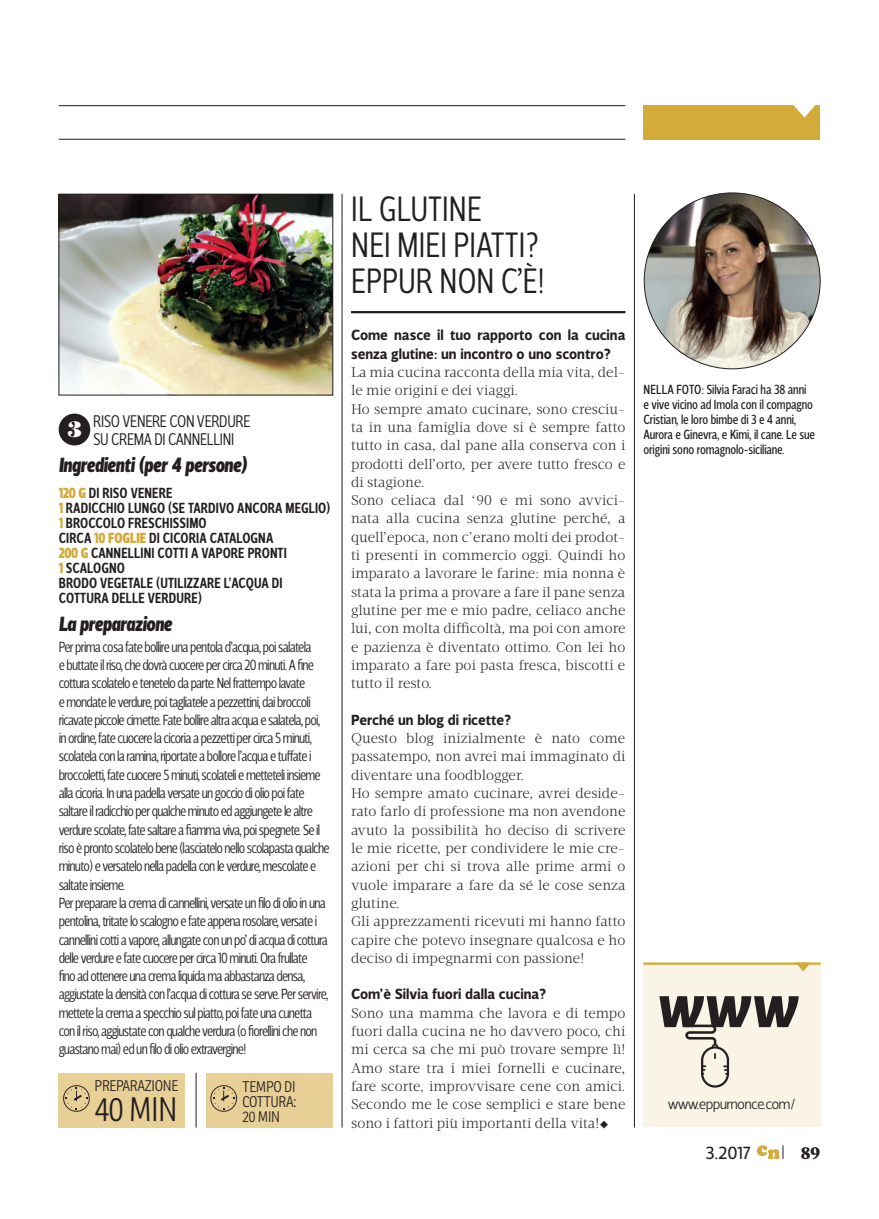
<style>
.page{position:relative;width:879px;height:1219px;background:#fff}
.page>*{position:absolute;margin:0;border:0;box-sizing:border-box;transform-origin:0 0}
.t1{font:italic 700 61.35px "Velino Sans";color:#231f20}
.t2{font:300 36px/36px "Velino Sans Condensed";letter-spacing:-.005em;color:#231f20}
.t3{font:300 33px "Ronnia Cond";color:#231f20}
.t4{font:22.35px "Acta Poster";color:#fff}
.t5{font:italic 900 21px "Velino Sans Condensed";letter-spacing:-.01em;color:#231f20}
.t6{font:18px "Velino Sans";color:#231f20}
.t7{font:800 18px "Acta";color:#231f20}
.t8{font:300 17.25px/18px "Velino Sans Condensed";letter-spacing:-.025em;color:#231f20}
.t9{font:300 15px/18.3px "Velino Sans Condensed";letter-spacing:-.05em;color:#231f20}
.t10{font:500 15px/15px "Velino Sans Condensed";letter-spacing:.005em;color:#231f20}
.t11{font:700 15px/18.3px "Velino Sans";color:#231f20}
.t12{font:300 15px/15px "Ronnia Cond";letter-spacing:-.02em;color:#231f20;text-align:justify}
.t13{font:300 14.7px "Velino Sans";letter-spacing:-.05em;color:#231f20}
.t14{font:300 14.4px/18.3px "Velino Text";letter-spacing:.005em;color:#231f20}
.t15{font:13.5px/15px "Velino Sans Condensed";letter-spacing:-.01em;color:#231f20}
.s1{font-weight:900;color:#d3ab39}
</style>
<div class="page">
<hr style="left:59px;top:105px;width:566px;height:1px;background:#231f20">
<hr style="left:59px;top:139px;width:566px;height:1px;background:#231f20">
<div style="left:643px;top:105px;width:177px;height:34px;background:#d3ab39"></div>
<svg style="left:793px;top:105px;width:22px;height:12px"></svg>
<svg style="left:756px;top:1145px;width:27px;height:13px"></svg>
<img style="left:61px;top:196px;width:270px;height:197px">
<div style="left:59px;top:194px;width:274px;height:201px;border:1px solid #231f20"></div>
<hr style="left:634px;top:194px;width:1px;height:933px;background:#231f20">
<hr style="left:342px;top:194px;width:1px;height:933px;background:#231f20">
<div style="left:643px;top:962px;width:177px;height:165px;background:#f9f4e6"></div>
<svg style="left:684px;top:1024px;width:45px;height:63px"></svg>
<hr style="left:643px;top:962px;width:177px;height:2px;background:#d3ab39">
<svg style="left:795px;top:962px;width:16px;height:9px"></svg>
<hr style="left:351px;top:311px;width:274px;height:2px;background:#231f20">
<div style="left:59px;top:413px;width:31px;height:32px;background:#231f20;border-radius:50%"></div>
<hr style="left:196px;top:1072px;width:1px;height:55px;background:#231f20">
<div style="left:59px;top:1072px;width:126px;height:55px;background:#e8cf96"></div>
<div style="left:207px;top:1072px;width:126px;height:55px;background:#e8cf96"></div>
<svg style="left:210px;top:1085px;width:27px;height:26px"></svg>
<svg style="left:63px;top:1085px;width:27px;height:26px"></svg>
<img style="left:644px;top:193px;width:176px;height:176px;border-radius:88px">
<h3 class="t4" style="left:67px;top:415px;width:16px">3</h3>
<p class="t8" style="left:93px;top:412px;width:159px;text-indent:29px">Venere con verdure su crema di cann ellini</p>
<p class="t8" style="left:93px;top:412px;width:8px">Riso</p>
<h3 class="t5" style="left:59px;top:451px;width:190px">Ingredienti (per 4 persone)</h3>
<p class="t10" style="left:59px;top:485px;width:273px"><span class="s1">120 g</span> DI RISO VENERE<br><span class="s1">1</span> RADICCHIO LUNGO (SE TARDIVO ANCORA MEGLIO)<br><span class="s1">1</span> BROCCOLO FRESCHISSIMO<br>CIRCA <span class="s1">10 foglie</span> DI CICORIA CATALOGNA<br><span class="s1">200 g</span> CANNELLINI COTTI A VAPORE PRONTI<br><span class="s1">1</span> SCALOGNO<br>BRODO VEGETALE (UTILIZZARE L’ACQUA DI<br>COTTURA DELLE VERDURE)</p>
<p class="t9" style="left:59px;top:637px;width:272px">Per prima cosa fate bollire una pentola d’acqua, poi salatela<br>e buttate il riso, che dovrà cuocere per circa 20 minuti. A fine cottura scolatelo e tenetelo da parte. Nel frattempo lavate<br>e mondate le verdure, poi tagliatele a pezzettini, dai broccoli ricavate piccole cimette. Fate bollire altra acqua e salatela, poi, in ordine, fate cuocere la cicoria a pezzetti per circa 5 minuti, scolatela con la ramina, riportate a bollore l’acqua e tuffate i broccoletti, fate cuocere 5 minuti, scolateli e metteteli insieme alla cicoria. In una padella versate un goccio di olio poi fate saltare il radicchio per qualche minuto ed aggiungete le altre verdure scolate, fate saltare a fiamma viva, poi spegnete. Se il riso è pronto scolatelo bene (lasciatelo nello scolapasta qualche minuto) e versatelo nella padella con le verdure, mescolate e saltate insieme.<br>Per preparare la crema di cannellini, versate un filo di olio in una pentolina, tritate lo scalogno e fate appena rosolare, versate i cannellini cotti a vapore, allungate con un po’ di acqua di cottura delle verdure e fate cuocere per circa 10 minuti. Ora frullate<br>fino ad ottenere una crema liquida ma abbastanza densa, aggiustate la densità con l’acqua di cottura se serve. Per servire, mettete la crema a specchio sul piatto, poi fate una cunetta con il riso, aggiustate con qualche verdura (o fiorellini che non guastano mai) ed un filo di olio extravergine!</p>
<h3 class="t5" style="left:59px;top:610px;width:115px">La preparazione</h3>
<p class="t12" style="left:95px;top:1078px;width:85px">PREPARAZIONE</p>
<h3 class="t3" style="left:95px;top:1090px;width:85px">40 MIN</h3>
<p class="t12" style="left:242px;top:1079px;width:55px">TEMPO DI COTTURA:<br>20 MIN</p>
<h2 class="t2" style="left:351px;top:191px;width:195px">Il Glutine<br>nei miei piatti?<br>Eppur non c’è!</h2>
<p class="t11" style="left:351px;top:326px;width:276px">Come nasce il tuo rapporto con la cucina senza glutine: un incontro o uno scontro?</p>
<p class="t14" style="left:351px;top:363px;width:276px">La mia cucina racconta della mia vita, del&shy;le mie origini e dei viaggi.<br>Ho sempre amato cucinare, sono cresciu&shy;ta in una famiglia dove si è sempre fatto tutto in casa, dal pane alla conserva con i prodotti dell’orto, per avere tutto fresco e di stagione.<br>Sono celiaca dal ‘90 e mi sono avvici&shy;nata alla cucina senza glutine perché, a quell’epoca, non c’erano molti dei prodot&shy;ti presenti in commercio oggi. Quindi ho imparato a lavorare le farine: mia nonna è stata la prima a provare a fare il pane senza glutine per me e mio padre, celiaco anche lui, con molta difficoltà, ma poi con amore e pazienza è diventato ottimo. Con lei ho imparato a fare poi pasta fresca, biscotti e tutto il resto.</p>
<p class="t11" style="left:351px;top:711px;width:162px">Perché un blog di ricette?</p>
<p class="t14" style="left:351px;top:729px;width:276px">Questo blog inizialmente è nato come passatempo, non avrei mai immaginato di diventare una foodblogger.<br>Ho sempre amato cucinare, avrei deside&shy;rato farlo di professione ma non avendone avuto la possibilità ho deciso di scrivere le mie ricette, per condividere le mie cre&shy;azioni per chi si trova alle prime armi o vuole imparare a fare da sé le cose senza glutine.<br>Gli apprezzamenti ricevuti mi hanno fatto capire che potevo insegnare qualcosa e ho deciso di impegnarmi con passione!</p>
<p class="t11" style="left:351px;top:985px;width:197px">Com’è Silvia fuori dalla cucina?</p>
<p class="t14" style="left:351px;top:1003px;width:276px;text-align:justify">Sono una mamma che lavora e di tempo fuori dalla cucina ne ho davvero poco, chi mi cerca sa che mi può trovare sempre lì!<br>Amo stare tra i miei fornelli e cucinare, fare scorte, improvvisare cene con amici.<br>Secondo me le cose semplici e stare bene sono i fattori più importanti della vita!◆</p>
<p class="t15" style="left:643px;top:381px;width:173px">Nella foto: Silvia Faraci ha 38 anni e vive vicino ad Imola con il compagno Cristian, le loro bimbe di 3 e 4 anni, Aurora e Ginevra, e Kimi, il cane. Le sue origini sono romagnolo-siciliane.</p>
<h1 class="t1" style="left:655px;top:968px;width:144px">www</h1>
<p class="t13" style="left:667px;top:1095px;width:130px">www.eppurnonce.com/</p>
<p class="t6" style="left:705px;top:1142px;width:47px">3.2017</p>
<p class="t7" style="left:800px;top:1141px;width:21px">89</p>
</div>
